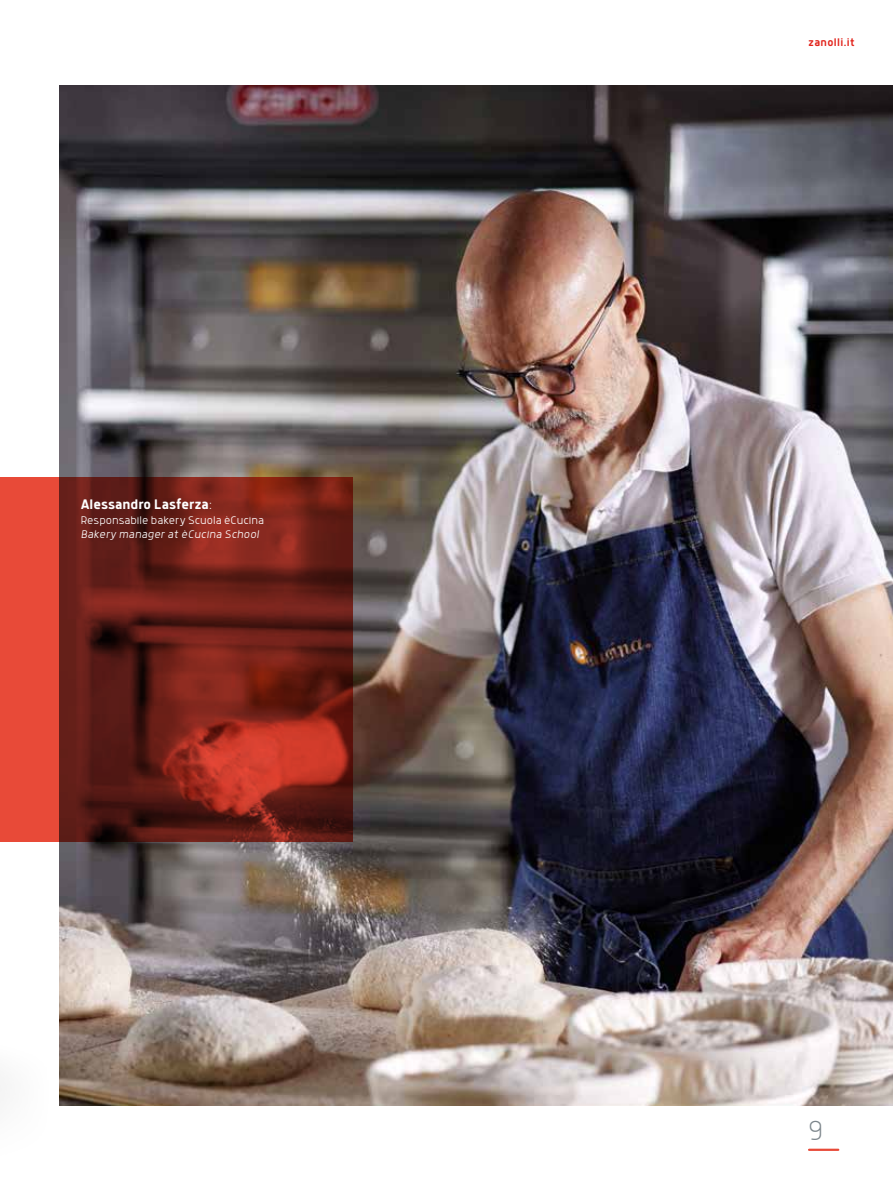
<style>
.page{position:relative;width:893px;height:1191px;background:#fff}
.page>*{position:absolute;margin:0;border:0;box-sizing:border-box;transform-origin:0 0}
.t1{font:200 30px "Anteb";color:#7d868c}
.t2{font:700 15px "Anteb Alt";color:#fff}
.t3{font:300 12px "Anteb Alt";color:#fff}
.t4{font:italic 300 12px "Anteb Alt";letter-spacing:.01em;color:#fff}
.t5{font:500 12px "Anteb";letter-spacing:.03em;color:#e2241c}
.s1{font-weight:300}
</style>
<div class="page">
<hr style="left:809px;top:1148px;width:29px;height:2px;background:#e84a38">
<img style="left:60px;top:85px;width:833px;height:1021px">
<svg style="left:0;top:477px;width:353px;height:364px;background:#82271d"></svg>
<img style="left:0;top:578px;width:5px;height:514px">
<p class="t2" style="left:81px;top:495px;width:133px">Alessandro Lasferza<span class="s1">:</span></p>
<p class="t3" style="left:81px;top:513px;width:185px">Responsabile bakery Scuola èCucina</p>
<p class="t4" style="left:81px;top:527px;width:180px">Bakery manager at èCucina School</p>
<p class="t5" style="left:809px;top:35px;width:48px">zanolli.it</p>
<h1 class="t1" style="left:808px;top:1113px;width:17px">9</h1>
</div>
